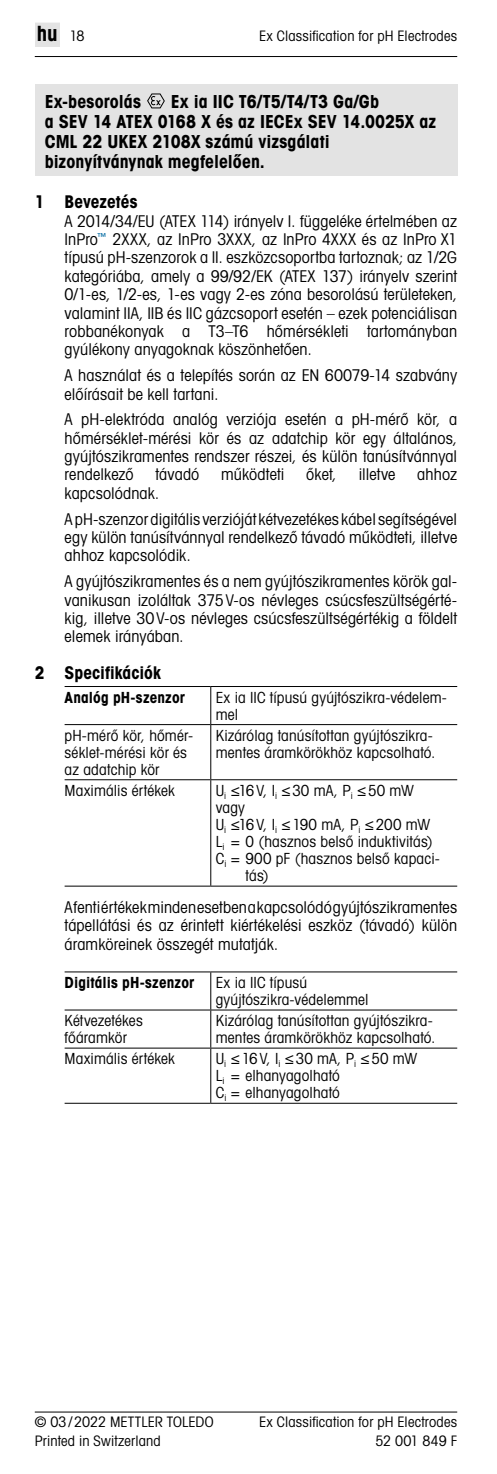
<style>
.page{position:relative;width:497px;height:1474px;background:#fff}
.page>*{position:absolute;margin:0;border:0;box-sizing:border-box;transform-origin:0 0}
._55_Language_code{font:21px "Avant Gardefor MT Bd";color:#000}
._09_Titel_Ex-classif{font:17.85px/20.1px "Avant Gardefor MT Bd";color:#000}
._10_Title_1{font:17.5px "Avant Gardefor MT Bd";letter-spacing:.005em;color:#000}
._21_Body_Text_Abstan{font:16.1px/18.4px "Avant Gardefor MT Bk";letter-spacing:.005em;color:#000;text-align:justify}
._30_Table_body_text{font:15.4px/17.2px "Avant Gardefor MT Bk";letter-spacing:.01em;color:#000}
._30_Table_body_text-2{font:15.4px "Avant Gardefor MT Bd";letter-spacing:.005em;color:#000}
.t1{font:14.35px "Avant Gardefor MT Bk";letter-spacing:.01em;color:#000}
</style>
<div class="page">
<div style="left:35px;top:22px;width:25px;height:25px;background:#e3e3e3"></div>
<hr style="left:35px;top:56px;width:421px;height:1px;background:#000">
<hr style="left:35px;top:1411px;width:421px;height:1px;background:#000">
<hr style="left:64px;top:686px;width:146px;height:1px;background:#000">
<hr style="left:210px;top:686px;width:246px;height:1px;background:#000">
<hr style="left:210px;top:687px;width:1px;height:37px;background:#000">
<hr style="left:64px;top:724px;width:146px;height:1px;background:#000">
<hr style="left:210px;top:724px;width:246px;height:1px;background:#000">
<hr style="left:210px;top:725px;width:1px;height:54px;background:#000">
<hr style="left:64px;top:779px;width:146px;height:1px;background:#000">
<hr style="left:210px;top:779px;width:246px;height:1px;background:#000">
<hr style="left:210px;top:780px;width:1px;height:105px;background:#000">
<hr style="left:64px;top:885px;width:146px;height:1px;background:#000">
<hr style="left:210px;top:885px;width:246px;height:1px;background:#000">
<hr style="left:64px;top:971px;width:146px;height:1px;background:#000">
<hr style="left:210px;top:971px;width:246px;height:1px;background:#000">
<hr style="left:64px;top:1102px;width:146px;height:1px;background:#000">
<hr style="left:210px;top:1102px;width:246px;height:1px;background:#000">
<hr style="left:210px;top:972px;width:1px;height:37px;background:#000">
<hr style="left:64px;top:1009px;width:146px;height:1px;background:#000">
<hr style="left:210px;top:1009px;width:246px;height:1px;background:#000">
<hr style="left:210px;top:1010px;width:1px;height:37px;background:#000">
<hr style="left:64px;top:1047px;width:146px;height:1px;background:#000">
<hr style="left:210px;top:1047px;width:246px;height:1px;background:#000">
<hr style="left:210px;top:1048px;width:1px;height:54px;background:#000">
<div style="left:35px;top:84px;width:421px;height:92px;background:#e3e3e3"></div>
<svg style="left:147px;top:93px;width:18px;height:15px"></svg>
<hr style="left:0;top:22px;width:346px;height:1px;background:#fff">
<p class="_55_Language_code" style="left:37px;top:20px;width:22px">hu</p>
<p class="t1" style="left:69px;top:27px;width:17px">18</p>
<p class="t1" style="left:259px;top:27px;width:199px">Ex Classification for pH Electrodes</p>
<p class="_09_Titel_Ex-classif" style="left:45px;top:91px;width:98px">Ex-besorolás</p>
<p class="_09_Titel_Ex-classif" style="left:45px;top:91px;width:393px;text-indent:126px">Ex ia IIC T6/T5/T4/T3 Ga/Gb<br>a SEV 14 ATEX 0168 X és az IECEx SEV 14.0025X az CML 22 UKEX 2108X számú vizsgálati bizonyítványnak megfelelően.</p>
<p class="_10_Title_1" style="left:35px;top:191px;width:104px">1 Bevezetés</p>
<p class="_21_Body_Text_Abstan" style="left:64px;top:211px;width:393px">A 2014/34/EU (ATEX 114) irányelv I. függeléke értelmében az InPro<sup>™</sup> 2XXX, az InPro 3XXX, az InPro 4XXX és az InPro X1 típusú pH-szenzorok a II. eszközcsoportba tartoznak; az 1/2G kategóriába, amely a 99/92/EK (ATEX 137) irányelv szerint 0/1-es, 1/2-es, 1-es vagy 2-es zóna besorolású területeken, valamint IIA, IIB és IIC gázcsoport esetén – ezek potenciálisan robbanékonyak a T3–T6 hőmérsékleti tartományban gyúlékony anyagoknak köszönhetően.</p>
<p class="_21_Body_Text_Abstan" style="left:64px;top:366px;width:393px">A használat és a telepítés során az EN 60079-14 szabvány előírásait be kell tartani.</p>
<p class="_21_Body_Text_Abstan" style="left:64px;top:410px;width:393px">A pH-elektróda analóg verziója esetén a pH-mérő kör, a hőmérséklet-mérési kör és az adatchip kör egy általános, gyújtószikramentes rendszer részei, és külön tanúsítvánnyal rendelkező</p>
<p class="_21_Body_Text_Abstan" style="left:155px;top:465px;width:45px">távadó</p>
<p class="_21_Body_Text_Abstan" style="left:221px;top:465px;width:65px">működteti</p>
<p class="_21_Body_Text_Abstan" style="left:306px;top:465px;width:32px">őket,</p>
<p class="_21_Body_Text_Abstan" style="left:358px;top:465px;width:38px">illetve</p>
<p class="_21_Body_Text_Abstan" style="left:417px;top:465px;width:41px">ahhoz</p>
<p class="_21_Body_Text_Abstan" style="left:64px;top:483px;width:96px">kapcsolódnak.</p>
<p class="_21_Body_Text_Abstan" style="left:64px;top:509px;width:393px">A pH-szenzor digitális verzióját kétvezetékes kábel segítségével egy külön tanúsítvánnyal rendelkező távadó működteti, illetve ahhoz kapcsolódik.</p>
<p class="_21_Body_Text_Abstan" style="left:64px;top:572px;width:393px">A gyújtószikramentes és a nem gyújtószikramentes körök gal&shy;vanikusan izoláltak 375V-os névleges csúcsfeszültségérté&shy;kig, illetve 30V-os névleges csúcsfeszültségértékig a földelt elemek irányában.</p>
<p class="_10_Title_1" style="left:35px;top:661px;width:127px">2 Specifikációk</p>
<p class="_30_Table_body_text-2" style="left:64px;top:687px;width:122px">Analóg pH-szenzor</p>
<p class="_30_Table_body_text" style="left:215px;top:688px;width:232px">Ex ia IIC típusú gyújtószikra-védelem&shy;mel</p>
<p class="_30_Table_body_text" style="left:64px;top:726px;width:130px">pH-mérő kör, hőmér&shy;séklet-mérési kör és az adatchip kör</p>
<p class="_30_Table_body_text" style="left:215px;top:726px;width:221px">Kizárólag tanúsítottan gyújtószikra&shy;mentes áramkörökhöz kapcsolható.</p>
<p class="_30_Table_body_text" style="left:64px;top:781px;width:112px">Maximális értékek</p>
<p class="_30_Table_body_text" style="left:215px;top:781px;width:199px">U<sub>i</sub> ≤16V, I<sub>i</sub> ≤30 mA, P<sub>i</sub> ≤50 mW</p>
<p class="_30_Table_body_text" style="left:215px;top:798px;width:31px">vagy</p>
<p class="_30_Table_body_text" style="left:215px;top:815px;width:216px">U<sub>i</sub> ≤16V, I<sub>i</sub> ≤190 mA, P<sub>i</sub> ≤200 mW</p>
<p class="_30_Table_body_text" style="left:215px;top:832px;width:218px">L<sub>i</sub> = 0 (hasznos belső induktivitás)</p>
<p class="_30_Table_body_text" style="left:245px;top:849px;width:196px;text-indent:-30px">C<sub>i</sub> = 900 pF (hasznos belső kapaci&shy;tás)</p>
<p class="_21_Body_Text_Abstan" style="left:64px;top:897px;width:393px">A fenti értékek minden esetben a kapcsolódó gyújtószikramentes tápellátási és az érintett kiértékelési eszköz (távadó) külön áramköreinek összegét mutatják.</p>
<p class="_30_Table_body_text-2" style="left:64px;top:972px;width:131px">Digitális pH-szenzor</p>
<p class="_30_Table_body_text" style="left:215px;top:973px;width:154px">Ex ia IIC típusú gyújtószikra-védelemmel</p>
<p class="_30_Table_body_text" style="left:64px;top:1011px;width:80px">Kétvezetékes főáramkör</p>
<p class="_30_Table_body_text" style="left:215px;top:1011px;width:221px">Kizárólag tanúsítottan gyújtószikra&shy;mentes áramkörökhöz kapcsolható.</p>
<p class="_30_Table_body_text" style="left:64px;top:1049px;width:112px">Maximális értékek</p>
<p class="_30_Table_body_text" style="left:215px;top:1049px;width:203px">U<sub>i</sub> ≤16V, I<sub>i</sub> ≤30 mA, P<sub>i</sub> ≤50 mW</p>
<p class="_30_Table_body_text" style="left:215px;top:1066px;width:125px">L<sub>i</sub> = elhanyagolható</p>
<p class="_30_Table_body_text" style="left:215px;top:1083px;width:125px">C<sub>i</sub> = elhanyagolható</p>
<p class="t1" style="left:35px;top:1413px;width:180px">© 03/2022 METTLER TOLEDO</p>
<p class="t1" style="left:259px;top:1413px;width:199px">Ex Classification for pH Electrodes</p>
<p class="t1" style="left:35px;top:1431px;width:127px">Printed in Switzerland</p>
<p class="t1" style="left:375px;top:1431px;width:83px">52 001 849 F</p>
</div>
